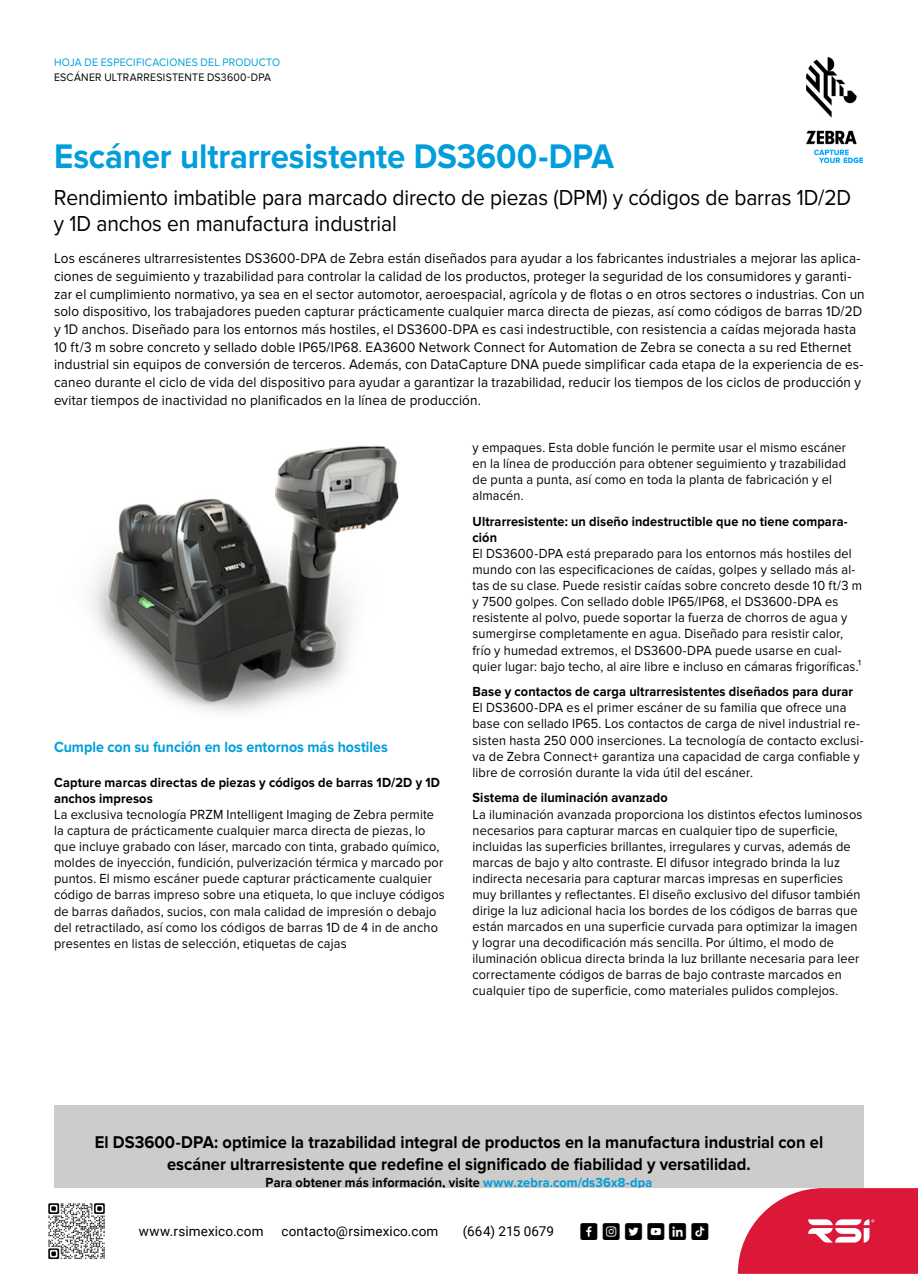
<style>
.page{position:relative;width:918px;height:1274px;background:#fff}
.page>*{position:absolute;margin:0;border:0;box-sizing:border-box;transform-origin:0 0}
.t1{font:700 35.4px "Proxima Nova";letter-spacing:-.005em;color:#009edb;scale:.93 1}
.t2{font:22.5px/25.8px "Proxima Nova";letter-spacing:-.005em;color:#000;scale:.93 1}
.t3{font:700 17.7px/21.8px "Proxima Nova";color:#000;text-align:center;scale:.93 1}
.t4{font:700 15.3px "Proxima Nova";color:#009edb;scale:.93 1}
.t5{font:15px "Social Shapes";letter-spacing:.265em;color:#000}
.t6{font:14.55px/17.7px "Proxima Nova";letter-spacing:.01em;color:#000;scale:.93 1}
.t7{font:13.65px/16px "Proxima Nova";letter-spacing:.015em;color:#000;scale:.93 1}
.t8{font:700 13.65px/16px "Proxima Nova";letter-spacing:.01em;color:#000;scale:.93 1}
.t9{font:13.5px "Roboto";letter-spacing:.015em;color:#000}
.t10{font:11.25px "Proxima Nova";letter-spacing:.025em;color:#000;scale:.93 1}
.t11{font:11.25px "Proxima Nova";letter-spacing:.025em;color:#009edb;scale:.93 1}
.s1{color:#009edb}
</style>
<div class="page">
<img style="left:806px;top:58px;width:56px;height:104px">
<div style="left:54px;top:1105px;width:810px;height:111px;background:#cdccca"></div>
<img style="left:91px;top:445px;width:308px;height:268px">
<div style="left:0;top:1188px;width:918px;height:86px;background:#fff"></div>
<img style="left:48px;top:1203px;width:57px;height:57px">
<svg style="left:738px;top:1188px;width:180px;height:86px;background:#e03d58"></svg>
<p class="t11" style="left:54px;top:55px;width:245px">HOJA DE ESPECIFICACIONES DEL PRODUCTO</p>
<p class="t10" style="left:54px;top:71px;width:235px">ESCÁNER ULTRARRESISTENTE DS3600-DPA</p>
<h1 class="t1" style="left:54px;top:136px;width:604px">Escáner ultrarresistente DS3600-DPA</h1>
<h2 class="t2" style="left:54px;top:185px;width:859px">Rendimiento imbatible para marcado directo de piezas (DPM) y códigos de barras 1D/2D y 1D anchos en manufactura industrial</h2>
<p class="t6" style="left:54px;top:250px;width:873px">Los escáneres ultrarresistentes DS3600-DPA de Zebra están diseñados para ayudar a los fabricantes industriales a mejorar las aplica&shy;ciones de seguimiento y trazabilidad para controlar la calidad de los productos, proteger la seguridad de los consumidores y garanti&shy;zar el cumplimiento normativo, ya sea en el sector automotor, aeroespacial, agrícola y de flotas o en otros sectores o industrias. Con un solo dispositivo, los trabajadores pueden capturar prácticamente cualquier marca directa de piezas, así como códigos de barras 1D/2D y 1D anchos. Diseñado para los entornos más hostiles, el DS3600-DPA es casi indestructible, con resistencia a caídas mejorada hasta 10 ft/3 m sobre concreto y sellado doble IP65/IP68. EA3600 Network Connect for Automation de Zebra se conecta a su red Ethernet industrial sin equipos de conversión de terceros. Además, con DataCapture DNA puede simplificar cada etapa de la experiencia de es&shy;caneo durante el ciclo de vida del dispositivo para ayudar a garantizar la trazabilidad, reducir los tiempos de los ciclos de producción y evitar tiempos de inactividad no planificados en la línea de producción.</p>
<p class="t4" style="left:54px;top:738px;width:360px">Cumple con su función en los entornos más hostiles</p>
<p class="t8" style="left:54px;top:775px;width:417px">Capture marcas directas de piezas y códigos de barras 1D/2D y 1D anchos impresos</p>
<p class="t7" style="left:54px;top:807px;width:422px">La exclusiva tecnología PRZM Intelligent Imaging de Zebra permite la captura de prácticamente cualquier marca directa de piezas, lo que incluye grabado con láser, marcado con tinta, grabado químico, moldes de inyección, fundición, pulverización térmica y marcado por puntos. El mismo escáner puede capturar prácticamente cualquier código de barras impreso sobre una etiqueta, lo que incluye códigos de barras dañados, sucios, con mala calidad de impresión o debajo del retractilado, así como los códigos de barras 1D de 4 in de ancho presentes en listas de selección, etiquetas de cajas</p>
<p class="t7" style="left:472px;top:439px;width:403px">y empaques. Esta doble función le permite usar el mismo escáner en la línea de producción para obtener seguimiento y trazabilidad de punta a punta, así como en toda la planta de fabricación y el almacén.</p>
<p class="t8" style="left:472px;top:514px;width:405px">Ultrarresistente: un diseño indestructible que no tiene compara&shy;ción</p>
<p class="t7" style="left:472px;top:546px;width:420px">El DS3600-DPA está preparado para los entornos más hostiles del mundo con las especificaciones de caídas, golpes y sellado más al&shy;tas de su clase. Puede resistir caídas sobre concreto desde 10 ft/3 m y 7500 golpes. Con sellado doble IP65/IP68, el DS3600-DPA es resistente al polvo, puede soportar la fuerza de chorros de agua y sumergirse completamente en agua. Diseñado para resistir calor, frío y humedad extremos, el DS3600-DPA puede usarse en cual&shy;quier lugar: bajo techo, al aire libre e incluso en cámaras frigoríficas.¹</p>
<p class="t8" style="left:472px;top:684px;width:411px">Base y contactos de carga ultrarresistentes diseñados para durar</p>
<p class="t7" style="left:472px;top:700px;width:422px">El DS3600-DPA es el primer escáner de su familia que ofrece una base con sellado IP65. Los contactos de carga de nivel industrial re&shy;sisten hasta 250 000 inserciones. La tecnología de contacto exclusi&shy;va de Zebra Connect+ garantiza una capacidad de carga confiable y libre de corrosión durante la vida útil del escáner.</p>
<p class="t8" style="left:472px;top:790px;width:212px">Sistema de iluminación avanzado</p>
<p class="t7" style="left:472px;top:806px;width:421px">La iluminación avanzada proporciona los distintos efectos luminosos necesarios para capturar marcas en cualquier tipo de superficie, incluidas las superficies brillantes, irregulares y curvas, además de marcas de bajo y alto contraste. El difusor integrado brinda la luz indirecta necesaria para capturar marcas impresas en superficies muy brillantes y reflectantes. El diseño exclusivo del difusor también dirige la luz adicional hacia los bordes de los códigos de barras que están marcados en una superficie curvada para optimizar la imagen y lograr una decodificación más sencilla. Por último, el modo de iluminación oblicua directa brinda la luz brillante necesaria para leer correctamente códigos de barras de bajo contraste marcados en cualquier tipo de superficie, como materiales pulidos complejos.</p>
<p class="t3" style="left:95px;top:1132px;width:785px">El DS3600-DPA: optimice la trazabilidad integral de productos en la manufactura industrial con el escáner ultrarresistente que redefine el significado de fiabilidad y versatilidad.</p>
<p class="t8" style="left:266px;top:1175px;width:417px">Para obtener más información, visite <span class="s1">www.zebra.com/ds36x8-dpa</span></p>
<p class="t9" style="left:139px;top:1222px;width:126px">www.rsimexico.com</p>
<p class="t9" style="left:281px;top:1222px;width:158px">contacto@rsimexico.com</p>
<p class="t9" style="left:463px;top:1222px;width:93px">(664) 215 0679</p>
<p class="t5" style="left:580px;top:1226px;width:131px">FdÕùjÉ</p>
</div>
